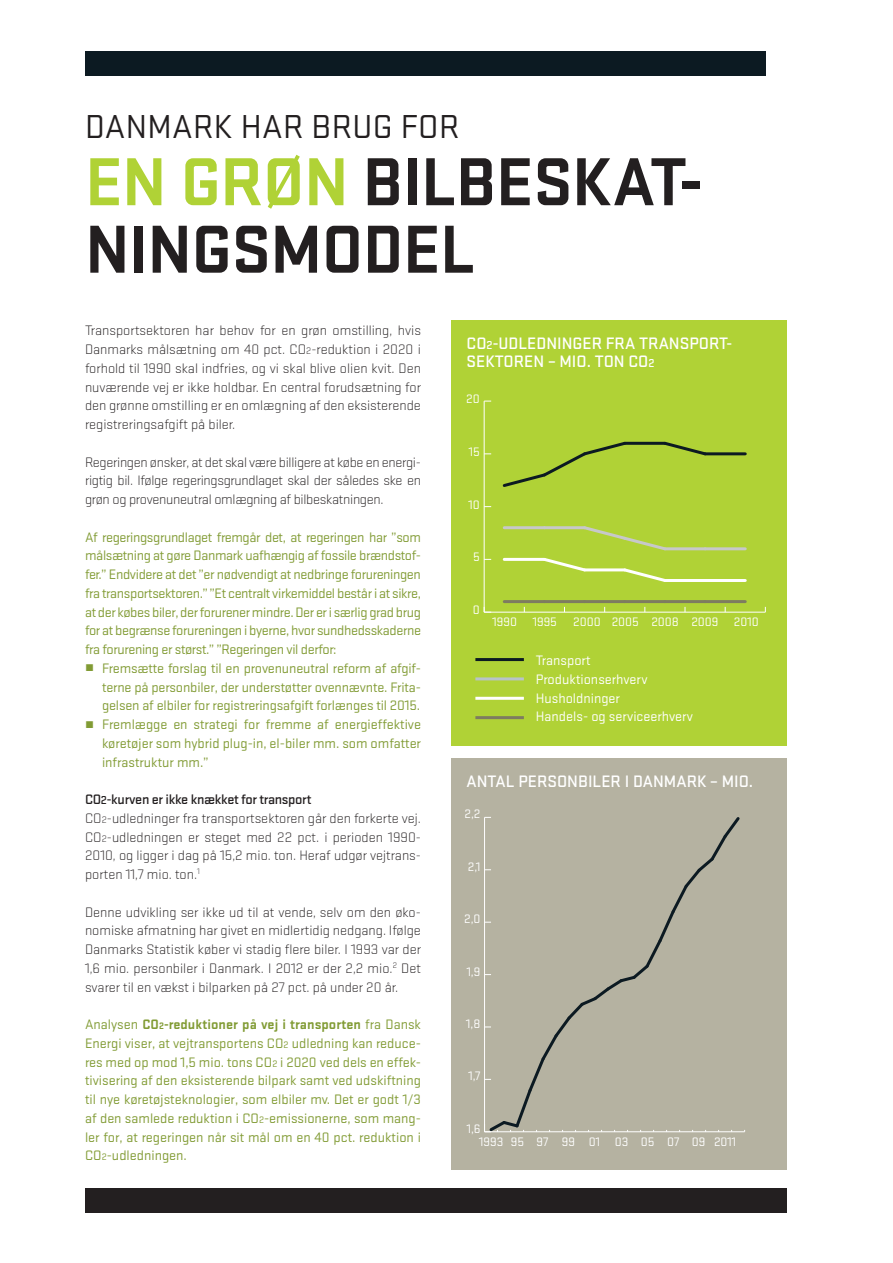
<style>
.page{position:relative;width:893px;height:1263px;background:#fff}
.page>*{position:absolute;margin:0;border:0;box-sizing:border-box;transform-origin:0 0}
.t1{font:700 70.5px/67.5px "Stratum 1";letter-spacing:-.01em;color:#231f20}
.t2{font:34.5px "Stratum 1";letter-spacing:.01em;color:#231f20}
.t3{font:500 17.25px/18.8px "Stratum 1";color:#fff}
.t4{font:14.25px/18.8px "Stratum 1";letter-spacing:-.015em;color:#819b34;text-align:justify}
.t5{font:300 14.25px/18.8px "Stratum 1";color:#231f20;text-align:justify}
.t6{font:300 14.25px/18.8px "Stratum 1";letter-spacing:-.02em;color:#231f20}
.t7{font:14.25px/18.8px "Stratum 1";color:#fff}
.t8{font:12.75px "Stratum 1";color:#fff}
.s1{color:#b0d236}
.s2{font-size:9.75px}
.s3{font-weight:500}
.s4{font-weight:500;font-size:12px}
.s5{font-weight:700}
.s6{font-weight:700;font-size:9.75px}
.s7{font-size:12px}
</style>
<div class="page">
<div style="left:85px;top:51px;width:680px;height:24px;background:#0c1a22"></div>
<div style="left:85px;top:1188px;width:702px;height:24px;background:#231f20"></div>
<div style="left:451px;top:758px;width:336px;height:412px;background:#b5b2a1"></div>
<svg style="left:484px;top:816px;width:261px;height:317px"></svg>
<div style="left:451px;top:320px;width:336px;height:425px;background:#b0d236"></div>
<hr style="left:484px;top:612px;width:281px;height:1px;background:#fff">
<hr style="left:484px;top:401px;width:1px;height:211px;background:#fff">
<svg style="left:484px;top:607px;width:7px;height:6px"></svg>
<hr style="left:504px;top:558px;width:40px;height:3px;background:#fff">
<hr style="left:665px;top:579px;width:40px;height:3px;background:#fff">
<hr style="left:705px;top:579px;width:40px;height:3px;background:#fff">
<hr style="left:504px;top:600px;width:40px;height:3px;background:#7e7c60">
<hr style="left:544px;top:600px;width:41px;height:3px;background:#7e7c60">
<hr style="left:585px;top:600px;width:40px;height:3px;background:#7e7c60">
<hr style="left:625px;top:600px;width:40px;height:3px;background:#7e7c60">
<hr style="left:665px;top:600px;width:40px;height:3px;background:#7e7c60">
<hr style="left:705px;top:600px;width:40px;height:3px;background:#7e7c60">
<hr style="left:504px;top:526px;width:40px;height:3px;background:#c7c8ca">
<svg style="left:541px;top:526px;width:128px;height:56px"></svg>
<hr style="left:665px;top:547px;width:40px;height:3px;background:#c7c8ca">
<hr style="left:705px;top:547px;width:40px;height:3px;background:#c7c8ca">
<svg style="left:502px;top:441px;width:126px;height:46px"></svg>
<hr style="left:625px;top:442px;width:40px;height:3px;background:#0c1a22">
<svg style="left:661px;top:441px;width:48px;height:15px"></svg>
<hr style="left:705px;top:452px;width:40px;height:3px;background:#0c1a22">
<hr style="left:475px;top:658px;width:49px;height:3px;background:#0c1a22">
<hr style="left:475px;top:677px;width:49px;height:3px;background:#b8c3c9">
<hr style="left:475px;top:697px;width:49px;height:3px;background:#fff">
<hr style="left:475px;top:716px;width:49px;height:3px;background:#7e7c60">
<h2 class="t2" style="left:85px;top:107px;width:376px">Danmark har b rug fo r</h2>
<h1 class="t1" style="left:85px;top:148px;width:619px"><span class="s1">en grøn</span> bilbeskat&shy;ningsmodel</h1>
<p class="t5" style="left:85px;top:321px;width:337px">Transportsektoren har behov for en grøn omstilling, hvis Danmarks målsætning om 40 pct. CO<span class="s2">2</span>-reduktion i 2020 i forhold til 1990 skal indfries, og vi skal blive olien kvit. Den nuværende vej er ikke holdbar. En central forudsætning for den grønne omstilling er en omlægning af den eksisterende registreringsafgift på biler.</p>
<p class="t6" style="left:85px;top:452px;width:337px">Regeringen ønsker, at det skal være billigere at købe en energi&shy;rigtig bil. Ifølge regeringsgrundlaget skal der således ske en grøn og provenuneutral omlægning af bilbeskatningen.</p>
<p class="t4" style="left:85px;top:527px;width:337px">Af regeringsgrundlaget fremgår det, at regeringen har ”som</p>
<p class="t4" style="left:85px;top:546px;width:337px">målsætning at gøre Danmark uafhængig af fossile brændstof-</p>
<p class="t4" style="left:85px;top:565px;width:337px">fer.” Endvidere at det ”er nødvendigt at nedbringe forureningen</p>
<p class="t4" style="left:85px;top:584px;width:337px">fra transportsektoren.” ”Et centralt virkemiddel består i at sikre,</p>
<p class="t4" style="left:85px;top:602px;width:337px">at der købes biler, der forurener mindre. Der er i særlig grad brug</p>
<p class="t4" style="left:85px;top:621px;width:337px">for at begrænse forureningen i byerne, hvor sundhedsskaderne</p>
<p class="t4" style="left:85px;top:640px;width:253px">fra forurening er størst.” ”Regeringen vil derfor:</p>
<p class="t4" style="left:85px;top:659px;width:337px">¼ Fremsætte forslag til en provenuneutral reform af afgif-</p>
<p class="t4" style="left:102px;top:677px;width:320px">terne på personbiler, der understøtter ovennævnte. Frita-</p>
<p class="t4" style="left:102px;top:696px;width:320px">gelsen af elbiler for registreringsafgift forlænges til 2015.</p>
<p class="t4" style="left:85px;top:715px;width:337px">¼ Fremlægge en strategi for fremme af energieffektive</p>
<p class="t4" style="left:102px;top:734px;width:320px">køretøjer som hybrid plug-in, el-biler mm. som omfatter</p>
<p class="t4" style="left:102px;top:752px;width:108px">infrastruktur mm.”</p>
<p class="t5" style="left:85px;top:790px;width:337px;text-align:left"><span class="s3">CO</span><span class="s4">2</span><span class="s3">-KURVEN ER IKKE KNÆKKET FOR TRANSPORT<br></span>CO<span class="s2">2</span>-udledninger fra transportsektoren går den forkerte vej.<br>CO<span class="s2">2</span>-udledningen er steget med 22 pct. i perioden 1990- 2010, og ligger i dag på 15,2 mio. ton. Heraf udgør vejtrans&shy;porten 11,7 mio. ton.<sup>1</sup></p>
<p class="t5" style="left:85px;top:902px;width:337px">Denne udvikling ser ikke ud til at vende, selv om den øko&shy;nomiske afmatning har givet en midlertidig nedgang. Ifølge Danmarks Statistik køber vi stadig flere biler. I 1993 var der 1,6 mio. personbiler i Danmark. I 2012 er der 2,2 mio.<sup>2</sup> Det svarer til en vækst i bilparken på 27 pct. på under 20 år.</p>
<p class="t4" style="left:85px;top:1015px;width:337px">Analysen <span class="s5">CO</span> <span class="s6">2</span><span class="s5">-reduktioner på vej i transporten</span> fra Dansk Energi viser, at vejtransportens CO<span class="s2">2</span> udledning kan reduce&shy;res med op mod 1,5 mio. tons CO<span class="s2">2</span> i 2020 ved dels en effek&shy;tivisering af den eksisterende bilpark samt ved udskiftning til nye køretøjsteknologier, som elbiler mv. Det er godt 1/3 af den samlede reduktion i CO<span class="s2">2</span>-emissionerne, som mang&shy;ler for, at regeringen når sit mål om en 40 pct. reduktion i CO<span class="s2">2</span>-udledningen.</p>
<p class="t3" style="left:466px;top:333px;width:267px">CO <span class="s7">2</span>-UDLEDNINGER FRA TRANSPORT-<br>SEKTOREN – MIO. TON CO<span class="s7">2</span></p>
<p class="t8" style="left:466px;top:392px;width:15px">20</p>
<p class="t8" style="left:469px;top:444px;width:13px">15</p>
<p class="t8" style="left:468px;top:497px;width:13px">10</p>
<p class="t8" style="left:473px;top:550px;width:8px">5</p>
<p class="t8" style="left:473px;top:603px;width:8px">0</p>
<p class="t8" style="left:493px;top:615px;width:66px">1990 1995</p>
<p class="t8" style="left:573px;top:615px;width:187px">2000 2005 2008 2009 2010</p>
<p class="t7" style="left:536px;top:651px;width:159px">Transport<br>Produktionserhverv<br>Husholdninger<br>Handels- og serviceerhverv</p>
<p class="t3" style="left:466px;top:772px;width:288px">ANTAL PERSONBILER I DANMARK – MIO.</p>
<p class="t8" style="left:464px;top:807px;width:18px">2,2</p>
<p class="t8" style="left:468px;top:859px;width:14px">2,1</p>
<p class="t8" style="left:464px;top:912px;width:18px">2,0</p>
<p class="t8" style="left:467px;top:964px;width:15px">1,9</p>
<p class="t8" style="left:466px;top:1016px;width:16px">1,8</p>
<p class="t8" style="left:469px;top:1069px;width:13px">1,7</p>
<p class="t8" style="left:467px;top:1121px;width:15px">1,6</p>
<p class="t8" style="left:479px;top:1135px;width:259px">1993 95 97 99 01 03 05 07 09 2011</p>
</div>
